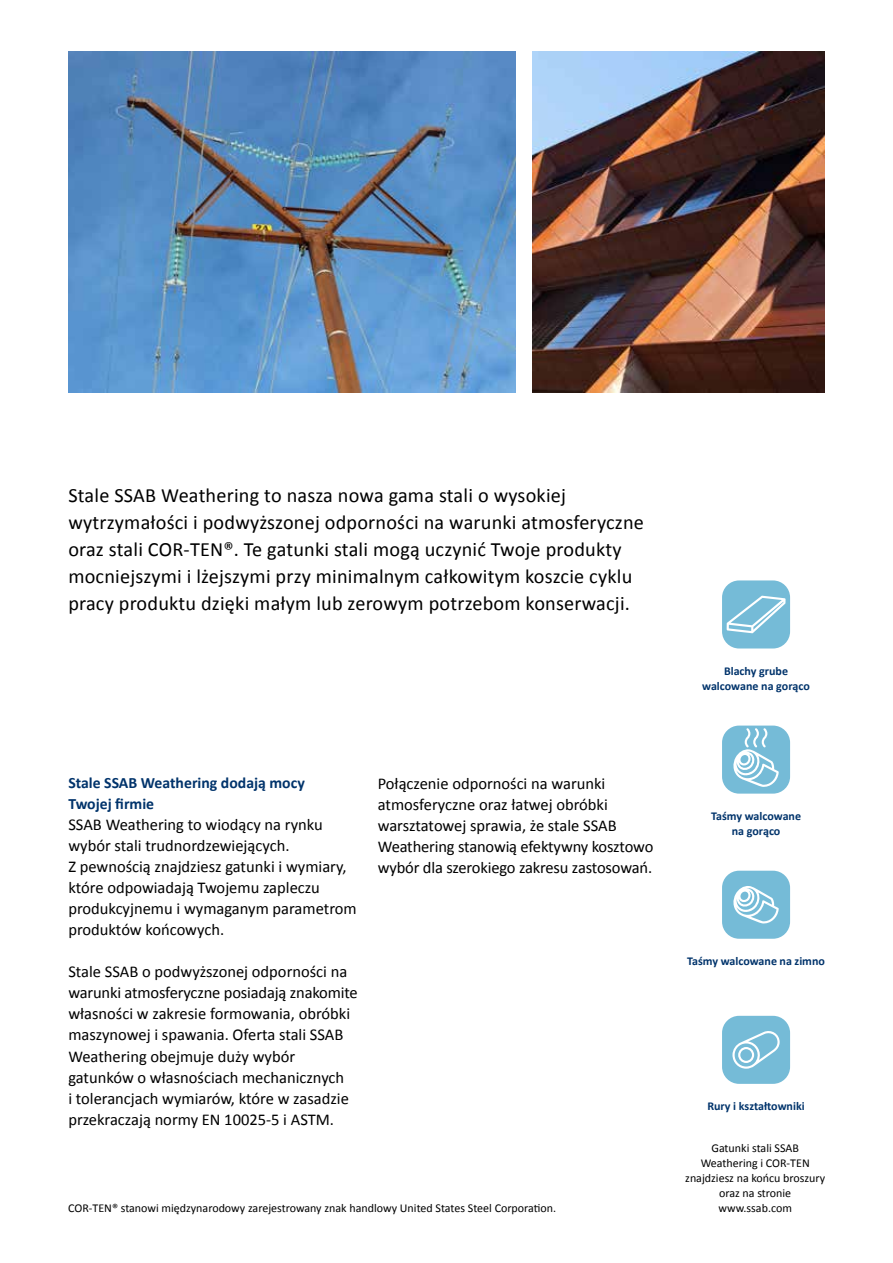
<style>
.page{position:relative;width:893px;height:1263px;background:#fff}
.page>*{position:absolute;margin:0;border:0;box-sizing:border-box;transform-origin:0 0}
.t1{font:20.25px/27px "Calibri";letter-spacing:.01em;color:#000}
.t2{font:16.5px/21px "Calibri";color:#000}
.t3{font:700 15.75px/21px "Calibri";color:#00336b}
.t4{font:12px/15px "Calibri";color:#000;text-align:center}
.t5{font:700 12px/15px "Calibri";color:#00336b;text-align:center}
</style>
<div class="page">
<img style="left:68px;top:51px;width:447px;height:341px">
<img style="left:532px;top:51px;width:293px;height:341px">
<svg style="left:722px;top:871px;width:68px;height:68px;background:#8ec7de"></svg>
<svg style="left:722px;top:580px;width:68px;height:68px;background:#8ac5dd"></svg>
<svg style="left:722px;top:725px;width:68px;height:69px"></svg>
<svg style="left:722px;top:1016px;width:68px;height:68px;background:#89c4dc"></svg>
<p class="t1" style="left:68px;top:481px;width:577px">Stale SSAB Weathering to nasza nowa gama stali o wysokiej wytrzymałości i podwyższonej odporności na warunki atmosferyczne oraz stali COR-TEN®. Te gatunki stali mogą uczynić Twoje produkty mocniejszymi i lżejszymi przy minimalnym całkowitym koszcie cyklu pracy produktu dzięki małym lub zerowym potrzebom konserwacji.</p>
<p class="t5" style="left:702px;top:663px;width:109px">Blachy grube walcowane na gorąco</p>
<p class="t3" style="left:68px;top:773px;width:238px">Stale SSAB Weathering dodają mocy<br>Twojej firmie</p>
<p class="t2" style="left:68px;top:814px;width:290px">SSAB Weathering to wiodący na rynku wybór stali trudnordzewiejących.<br>Z pewnością znajdziesz gatunki i wymiary, które odpowiadają Twojemu zapleczu produkcyjnemu i wymaganym parametrom produktów końcowych.</p>
<p class="t2" style="left:68px;top:961px;width:291px">Stale SSAB o podwyższonej odporności na warunki atmosferyczne posiadają znakomite własności w zakresie formowania, obróbki maszynowej i spawania. Oferta stali SSAB Weathering obejmuje duży wybór gatunków o własnościach mechanicznych<br>i tolerancjach wymiarów, które w zasadzie przekraczają normy EN 10025-5 i ASTM.</p>
<p class="t2" style="left:378px;top:773px;width:277px">Połączenie odporności na warunki atmosferyczne oraz łatwej obróbki warsztatowej sprawia, że stale SSAB Weathering stanowią efektywny kosztowo wybór dla szerokiego zakresu zastosowań.</p>
<p class="t5" style="left:711px;top:808px;width:91px">Taśmy walcowane na gorąco</p>
<p class="t5" style="left:687px;top:953px;width:139px">Taśmy walcowane na zimno</p>
<p class="t5" style="left:707px;top:1098px;width:99px">Rury i kształtowniki</p>
<p class="t4" style="left:685px;top:1140px;width:141px">Gatunki stali SSAB<br>Weathering i COR-TEN znajdziesz na końcu broszury oraz na stronie</p>
<p class="t4" style="left:68px;top:1200px;width:489px">COR-TEN® stanowi międzynarodowy zarejestrowany znak handlowy United States Steel Corporation.</p>
<p class="t4" style="left:718px;top:1200px;width:75px">www.ssab.com</p>
</div>
